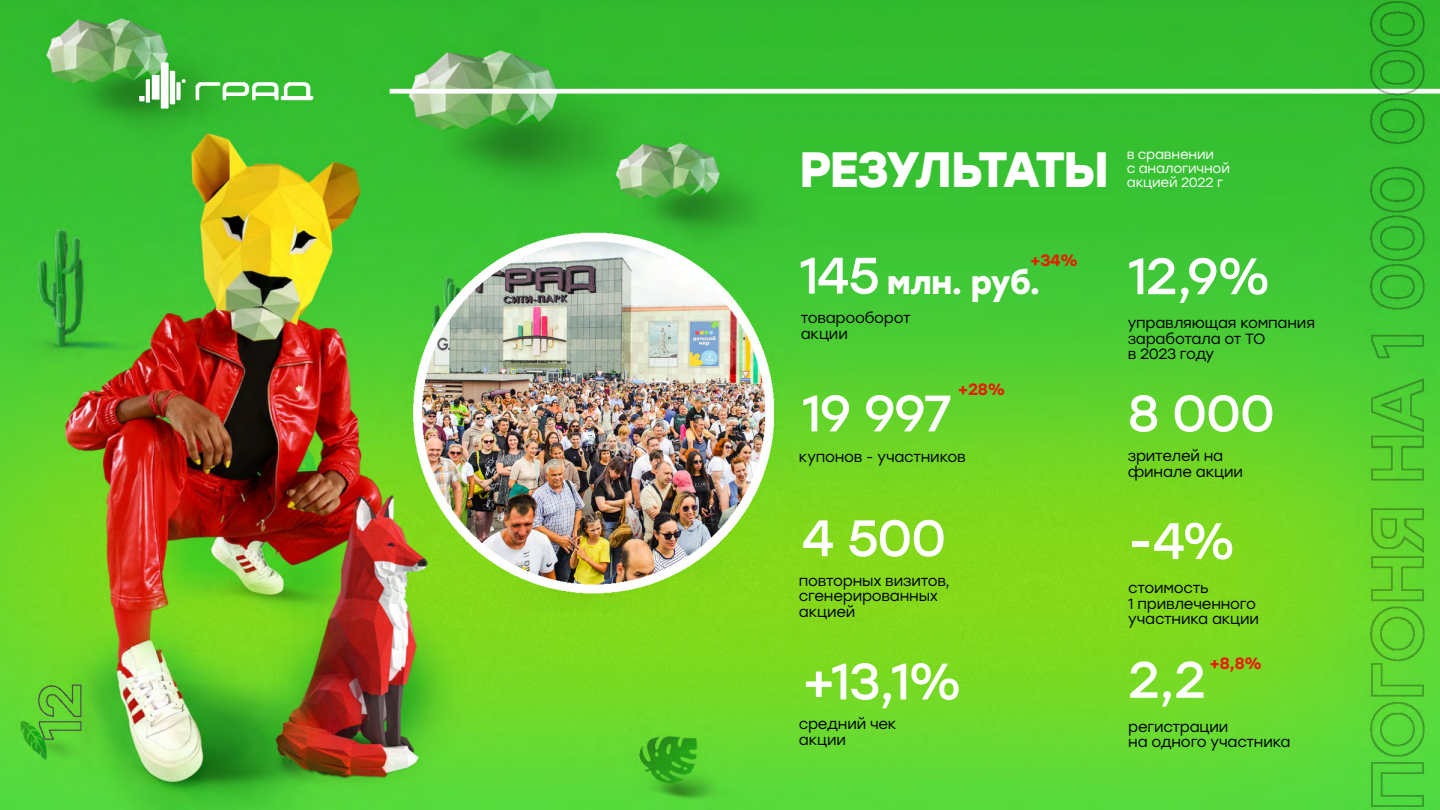
<style>
.page{position:relative;width:1440px;height:810px;background:#fff}
.page>*{position:absolute;margin:0;border:0;box-sizing:border-box;transform-origin:0 0}
.t1{font:51.2px "Stolzl";letter-spacing:-.03em;color:#fff}
.t2{font:700 49.6px "Stolzl";letter-spacing:-.085em;color:#fff}
.t3{font:700 32.3px "Stolzl";letter-spacing:-.025em;color:#fff}
.t4{font:500 16.3px "Stolzl";color:#eb1a01}
.t5{font:14.8px/15.5px "Stolzl";letter-spacing:-.015em;color:#000}
.t6{font:13.3px/13.8px "Stolzl";letter-spacing:-.015em;color:#fff}
.s1{font-weight:400;font-size:51.2px}
</style>
<div class="page">
<img style="left:0;top:0;width:1440px;height:810px">
<h2 class="t2" style="left:799px;top:134px;width:311px">РЕЗУЛЬТАТЫ</h2>
<p class="t6" style="left:1127px;top:147px;width:105px">в сравнении<br>с аналогичной акцией 2022 г</p>
<p class="t4" style="left:1030px;top:248px;width:50px">+34%</p>
<h3 class="t3" style="left:799px;top:259px;width:243px"><span class="s1">145</span> млн. руб.</h3>
<p class="t5" style="left:801px;top:310px;width:111px">товарооборот акции</p>
<h1 class="t1" style="left:1128px;top:240px;width:145px">12,9%</h1>
<p class="t5" style="left:1128px;top:315px;width:189px">управляющая компания заработала от ТО<br>в 2023 году</p>
<p class="t4" style="left:958px;top:378px;width:49px">+28%</p>
<h1 class="t1" style="left:802px;top:377px;width:152px">19 997</h1>
<h1 class="t1" style="left:1128px;top:377px;width:148px">8 000</h1>
<p class="t5" style="left:799px;top:448px;width:168px">купонов - участников</p>
<p class="t5" style="left:1128px;top:448px;width:117px">зрителей на финале акции</p>
<h1 class="t1" style="left:802px;top:502px;width:146px">4 500</h1>
<p class="t5" style="left:799px;top:572px;width:153px">повторных визитов, сгенерированных акцией</p>
<h1 class="t1" style="left:802px;top:645px;width:163px">+13,1%</h1>
<p class="t5" style="left:799px;top:716px;width:99px">средний чек акции</p>
<h1 class="t1" style="left:1128px;top:505px;width:110px">-4%</h1>
<p class="t5" style="left:1128px;top:580px;width:132px">cтоимость<br>1 привлеченного участника акции</p>
<h1 class="t1" style="left:1128px;top:644px;width:79px">2,2</h1>
<p class="t5" style="left:1128px;top:718px;width:164px">регистрации<br>на одного участника</p>
<p class="t4" style="left:1209px;top:651px;width:54px">+8,8%</p>
</div>
